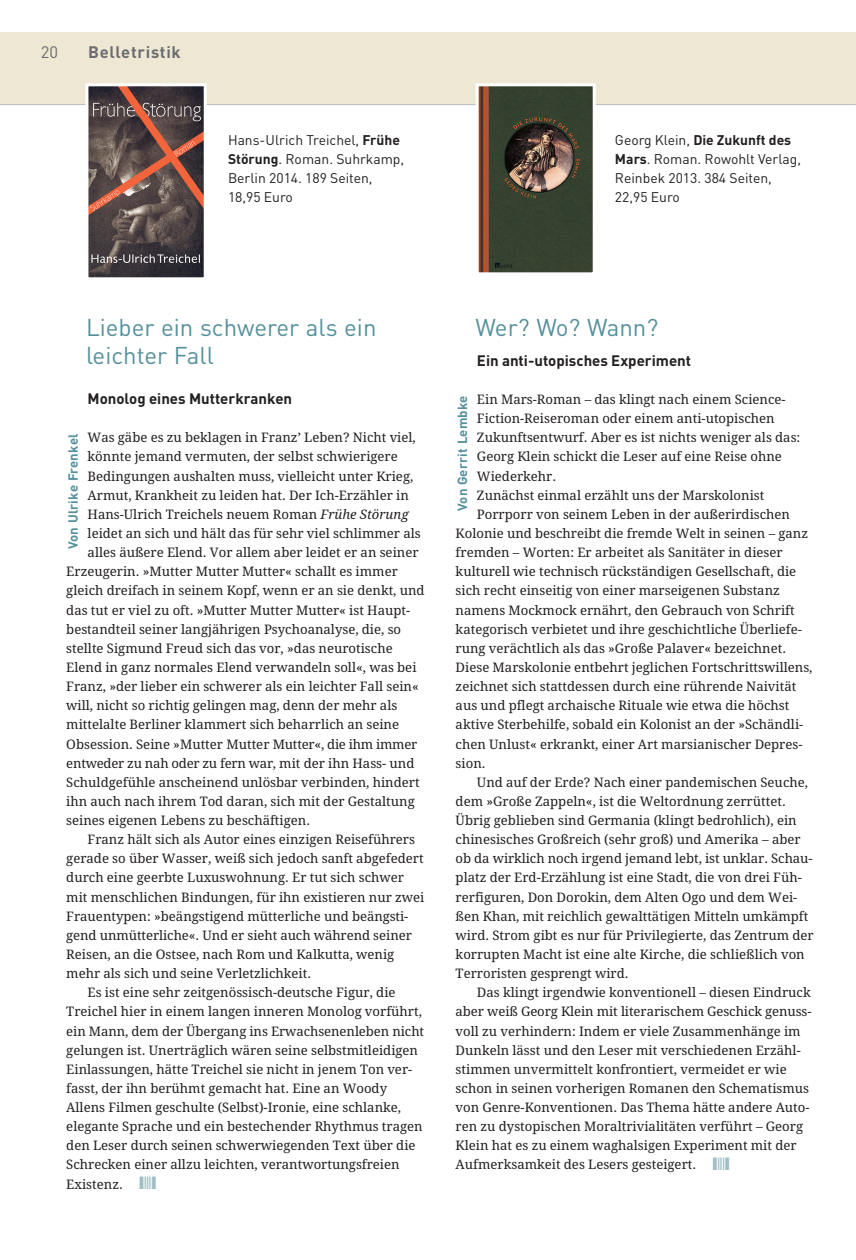
<style>
.page{position:relative;width:856px;height:1260px;background:#fff}
.page>*{position:absolute;margin:0;border:0;box-sizing:border-box;transform-origin:0 0}
.t1{font:24px/28.8px "DIN";color:#56909c}
.t2{font:24px "DIN";letter-spacing:-.02em;color:#56909c}
.t3{font:700 16.5px "DIN";letter-spacing:.045em;color:#6c6d70}
.t4{font:16.5px "DINOT";color:#6c6d70}
.t5{font:700 15px "DINOT";color:#231f20}
.t6{font:13.8px/19.2px "DINOT";color:#231f20}
.t7{font:13.2px "Droid Serif";color:#231f20}
.t8{font:700 13.2px "DINOT";letter-spacing:.015em;color:#56909c}
.s1{font-weight:700}
.s2{font-style:italic}
.s3{color:#9fbfc4}
</style>
<div class="page">
<svg style="left:0;top:32px;width:855px;height:246px"></svg>
<p class="t4" style="left:41px;top:46px;width:19px">20</p>
<p class="t3" style="left:88px;top:46px;width:94px">Belletristik</p>
<p class="t6" style="left:228px;top:132px;width:178px">Hans-Ulrich Treichel, <span class="s1">Frühe<br>Störung</span>. Roman. Suhrkamp,<br>Berlin 2014. 189 Seiten,<br>18,95 Euro</p>
<p class="t6" style="left:615px;top:132px;width:187px">Georg Klein, <span class="s1">Die Zukunft des<br>Mars</span>. Roman. Rowohlt Verlag,<br>Reinbek 2013. 384 Seiten,<br>22,95 Euro</p>
<h1 class="t1" style="left:86px;top:315px;width:292px">Lieber ein schwerer als ein leichter Fall</h1>
<p class="t5" style="left:88px;top:393px;width:206px">Monolog eines Mutterkranken</p>
<p class="t7" style="left:88px;top:430px;width:330px">Was gäbe es zu beklagen in Franz’ Leben? Nicht viel,</p>
<p class="t7" style="left:88px;top:449px;width:312px">könnte jemand vermuten, der selbst schwierigere</p>
<p class="t7" style="left:88px;top:468px;width:327px">Bedingungen aushalten muss, vielleicht unter Krieg,</p>
<p class="t7" style="left:88px;top:487px;width:322px">Armut, Krankheit zu leiden hat. Der Ich-Erzähler in</p>
<p class="t7" style="left:88px;top:506px;width:322px">Hans-Ulrich Treichels neuem Roman <span class="s2">Frühe Störung</span></p>
<p class="t7" style="left:88px;top:525px;width:334px">leidet an sich und hält das für sehr viel schlimmer als</p>
<p class="t7" style="left:88px;top:545px;width:332px">alles äußere Elend. Vor allem aber leidet er an seiner</p>
<p class="t7" style="left:66px;top:564px;width:333px">Erzeugerin. »Mutter Mutter Mutter« schallt es immer</p>
<p class="t7" style="left:66px;top:583px;width:360px">gleich dreifach in seinem Kopf, wenn er an sie denkt, und</p>
<p class="t7" style="left:66px;top:602px;width:345px">das tut er viel zu oft. »Mutter Mutter Mutter« ist Haupt-</p>
<p class="t7" style="left:66px;top:621px;width:336px">bestandteil seiner langjährigen Psychoanalyse, die, so</p>
<p class="t7" style="left:66px;top:640px;width:328px">stellte Sigmund Freud sich das vor, »das neurotische</p>
<p class="t7" style="left:66px;top:659px;width:351px">Elend in ganz normales Elend verwandeln soll«, was bei</p>
<p class="t7" style="left:66px;top:678px;width:354px">Franz, »der lieber ein schwerer als ein leichter Fall sein«</p>
<p class="t7" style="left:66px;top:698px;width:332px">will, nicht so richtig gelingen mag, denn der mehr als</p>
<p class="t7" style="left:66px;top:717px;width:334px">mittelalte Berliner klammert sich beharrlich an seine</p>
<p class="t7" style="left:66px;top:736px;width:352px">Obsession. Seine »Mutter Mutter Mutter«, die ihm immer</p>
<p class="t7" style="left:66px;top:755px;width:349px">entweder zu nah oder zu fern war, mit der ihn Hass- und</p>
<p class="t7" style="left:66px;top:774px;width:355px">Schuldgefühle anscheinend unlösbar verbinden, hindert</p>
<p class="t7" style="left:66px;top:793px;width:350px">ihn auch nach ihrem Tod daran, sich mit der Gestaltung</p>
<p class="t7" style="left:66px;top:812px;width:245px">seines eigenen Lebens zu beschäftigen.</p>
<p class="t7" style="left:88px;top:831px;width:329px">Franz hält sich als Autor eines einzigen Reiseführers</p>
<p class="t7" style="left:66px;top:851px;width:359px">gerade so über Wasser, weiß sich jedoch sanft abgefedert</p>
<p class="t7" style="left:66px;top:870px;width:339px">durch eine geerbte Luxuswohnung. Er tut sich schwer</p>
<p class="t7" style="left:66px;top:889px;width:359px">mit menschlichen Bindungen, für ihn existieren nur zwei</p>
<p class="t7" style="left:66px;top:908px;width:343px">Frauentypen: »beängstigend mütterliche und beängsti-</p>
<p class="t7" style="left:66px;top:927px;width:347px">gend unmütterliche«. Und er sieht auch während seiner</p>
<p class="t7" style="left:66px;top:946px;width:329px">Reisen, an die Ostsee, nach Rom und Kalkutta, wenig</p>
<p class="t7" style="left:66px;top:965px;width:246px">mehr als sich und seine Verletzlichkeit.</p>
<p class="t7" style="left:88px;top:984px;width:309px">Es ist eine sehr zeitgenössisch-deutsche Figur, die</p>
<p class="t7" style="left:66px;top:1004px;width:357px">Treichel hier in einem langen inneren Monolog vorführt,</p>
<p class="t7" style="left:66px;top:1023px;width:359px">ein Mann, dem der Übergang ins Erwachsenenleben nicht</p>
<p class="t7" style="left:66px;top:1042px;width:353px">gelungen ist. Unerträglich wären seine selbstmitleidigen</p>
<p class="t7" style="left:66px;top:1061px;width:347px">Einlassungen, hätte Treichel sie nicht in jenem Ton ver-</p>
<p class="t7" style="left:66px;top:1080px;width:322px">fasst, der ihn berühmt gemacht hat. Eine an Woody</p>
<p class="t7" style="left:66px;top:1099px;width:336px">Allens Filmen geschulte (Selbst)-Ironie, eine schlanke,</p>
<p class="t7" style="left:66px;top:1118px;width:358px">elegante Sprache und ein bestechender Rhythmus tragen</p>
<p class="t7" style="left:66px;top:1137px;width:351px">den Leser durch seinen schwerwiegenden Text über die</p>
<p class="t7" style="left:66px;top:1157px;width:335px">Schrecken einer allzu leichten, verantwortungsfreien</p>
<p class="t7" style="left:66px;top:1176px;width:92px">Existenz. <span class="s3">❙❘❘❘❙</span></p>
<p class="t8" style="left:68px;top:549px;width:117px;rotate:-90deg">Von Ulrike Frenkel</p>
<h1 class="t2" style="left:475px;top:318px;width:184px">Wer? Wo? Wann?</h1>
<p class="t5" style="left:477px;top:355px;width:216px">Ein anti-utopisches Experiment</p>
<p class="t7" style="left:477px;top:392px;width:310px">Ein Mars-Roman – das klingt nach einem Science-</p>
<p class="t7" style="left:477px;top:411px;width:299px">Fiction-Reiseroman oder einem anti-utopischen</p>
<p class="t7" style="left:477px;top:430px;width:325px">Zukunftsentwurf. Aber es ist nichts weniger als das:</p>
<p class="t7" style="left:477px;top:449px;width:306px">Georg Klein schickt die Leser auf eine Reise ohne</p>
<p class="t7" style="left:477px;top:468px;width:81px">Wiederkehr.</p>
<p class="t7" style="left:477px;top:487px;width:289px">Zunächst einmal erzählt uns der Marskolonist</p>
<p class="t7" style="left:477px;top:506px;width:314px">Porrporr von seinem Leben in der außerirdischen</p>
<p class="t7" style="left:455px;top:525px;width:354px">Kolonie und beschreibt die fremde Welt in seinen – ganz</p>
<p class="t7" style="left:455px;top:545px;width:328px">fremden – Worten: Er arbeitet als Sanitäter in dieser</p>
<p class="t7" style="left:455px;top:564px;width:342px">kulturell wie technisch rückständigen Gesellschaft, die</p>
<p class="t7" style="left:455px;top:583px;width:326px">sich recht einseitig von einer marseigenen Substanz</p>
<p class="t7" style="left:455px;top:602px;width:340px">namens Mockmock ernährt, den Gebrauch von Schrift</p>
<p class="t7" style="left:455px;top:621px;width:347px">kategorisch verbietet und ihre geschichtliche Überliefe-</p>
<p class="t7" style="left:455px;top:640px;width:332px">rung verächtlich als das »Große Palaver« bezeichnet.</p>
<p class="t7" style="left:455px;top:659px;width:358px">Diese Marskolonie entbehrt jeglichen Fortschrittswillens,</p>
<p class="t7" style="left:455px;top:678px;width:342px">zeichnet sich stattdessen durch eine rührende Naivität</p>
<p class="t7" style="left:455px;top:698px;width:335px">aus und pflegt archaische Rituale wie etwa die höchst</p>
<p class="t7" style="left:455px;top:717px;width:349px">aktive Sterbehilfe, sobald ein Kolonist an der »Schändli-</p>
<p class="t7" style="left:455px;top:736px;width:348px">chen Unlust« erkrankt, einer Art marsianischer Depres-</p>
<p class="t7" style="left:455px;top:755px;width:31px">sion.</p>
<p class="t7" style="left:477px;top:774px;width:332px">Und auf der Erde? Nach einer pandemischen Seuche,</p>
<p class="t7" style="left:455px;top:793px;width:331px">dem »Große Zappeln«, ist die Weltordnung zerrüttet.</p>
<p class="t7" style="left:455px;top:812px;width:342px">Übrig geblieben sind Germania (klingt bedrohlich), ein</p>
<p class="t7" style="left:455px;top:831px;width:346px">chinesisches Großreich (sehr groß) und Amerika – aber</p>
<p class="t7" style="left:455px;top:851px;width:358px">ob da wirklich noch irgend jemand lebt, ist unklar. Schau-</p>
<p class="t7" style="left:455px;top:870px;width:347px">platz der Erd-Erzählung ist eine Stadt, die von drei Füh-</p>
<p class="t7" style="left:455px;top:889px;width:343px">rerfiguren, Don Dorokin, dem Alten Ogo und dem Wei-</p>
<p class="t7" style="left:455px;top:908px;width:354px">ßen Khan, mit reichlich gewalttätigen Mitteln umkämpft</p>
<p class="t7" style="left:455px;top:927px;width:359px">wird. Strom gibt es nur für Privilegierte, das Zentrum der</p>
<p class="t7" style="left:455px;top:946px;width:350px">korrupten Macht ist eine alte Kirche, die schließlich von</p>
<p class="t7" style="left:455px;top:965px;width:174px">Terroristen gesprengt wird.</p>
<p class="t7" style="left:477px;top:984px;width:335px">Das klingt irgendwie konventionell – diesen Eindruck</p>
<p class="t7" style="left:455px;top:1004px;width:357px">aber weiß Georg Klein mit literarischem Geschick genuss-</p>
<p class="t7" style="left:455px;top:1023px;width:346px">voll zu verhindern: Indem er viele Zusammenhänge im</p>
<p class="t7" style="left:455px;top:1042px;width:346px">Dunkeln lässt und den Leser mit verschiedenen Erzähl-</p>
<p class="t7" style="left:455px;top:1061px;width:332px">stimmen unvermittelt konfrontiert, vermeidet er wie</p>
<p class="t7" style="left:455px;top:1080px;width:355px">schon in seinen vorherigen Romanen den Schematismus</p>
<p class="t7" style="left:455px;top:1099px;width:355px">von Genre-Konventionen. Das Thema hätte andere Auto-</p>
<p class="t7" style="left:455px;top:1118px;width:349px">ren zu dystopischen Moraltrivialitäten verführt – Georg</p>
<p class="t7" style="left:455px;top:1137px;width:342px">Klein hat es zu einem waghalsigen Experiment mit der</p>
<p class="t7" style="left:455px;top:1157px;width:276px">Aufmerksamkeit des Lesers gesteigert. <span class="s3">❙❘❘❘❙</span></p>
<p class="t8" style="left:457px;top:511px;width:117px;rotate:-90deg">Von Gerrit Lembke</p>
</div>
